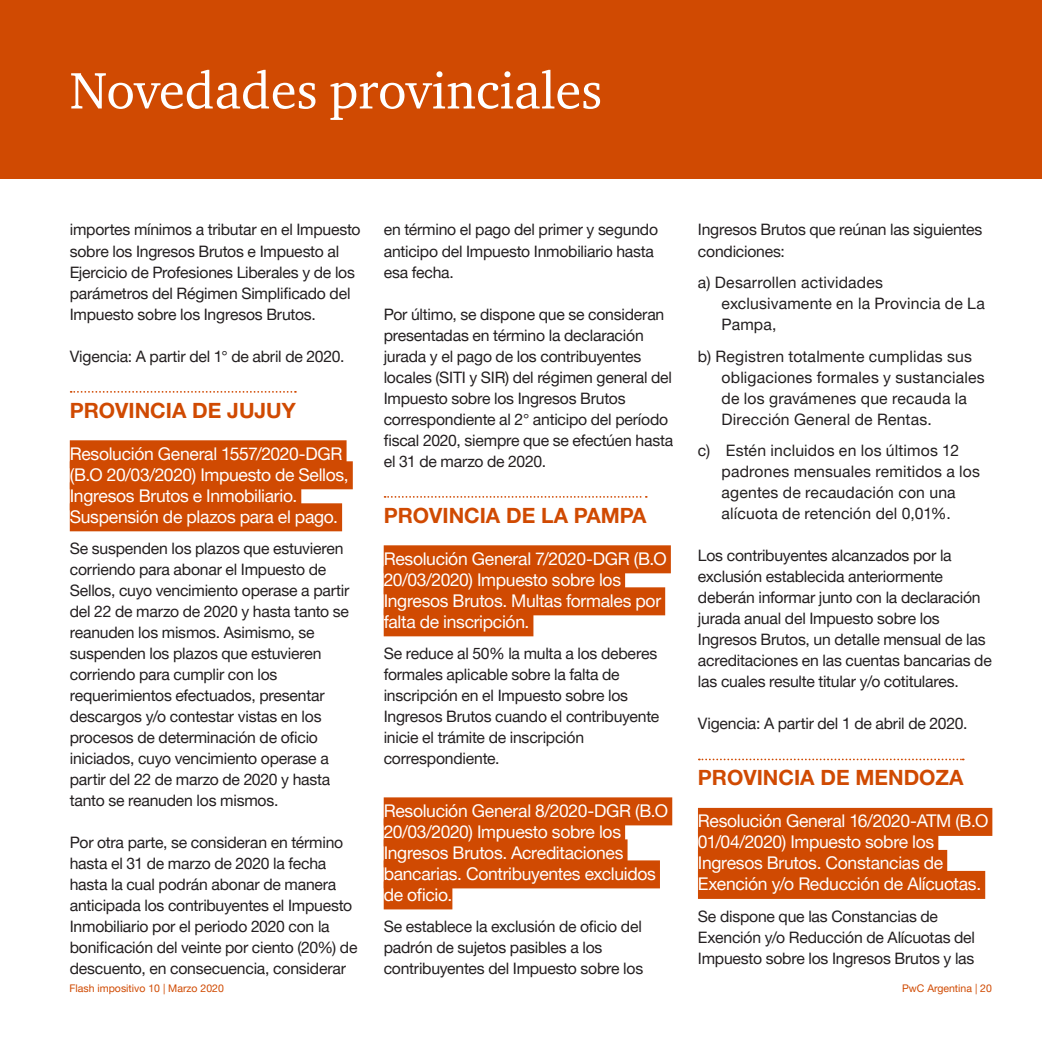
<style>
.page{position:relative;width:1042px;height:1042px;background:#fff}
.page>*{position:absolute;margin:0;border:0;box-sizing:border-box;transform-origin:0 0}
.t1{font:52.5px "ITC Charter Com";color:#fff}
.Headline_1_Nov_Prov{font:700 21px "Helvetica Neue LT Pro";color:#d04a02}
.Headline_2_Nov_Prov{font:17.5px/21px "Helvetica Neue LT Pro";letter-spacing:-.02em;color:#fff}
.Body_copy{font:15.75px/21px "Helvetica Neue LT Pro";letter-spacing:-.015em;color:#231f20}
.Body_bullet_sin_bull{font:15.75px/21px "Helvetica Neue LT Pro";letter-spacing:.01em;color:#231f20}
.t2{font:10.5px "Helvetica Neue LT Pro";color:#d04a02}
</style>
<div class="page">
<svg style="left:71px;top:391px;width:225px;height:2px"></svg>
<div style="left:70px;top:440px;width:276px;height:28px;background:#d04a02"></div>
<div style="left:70px;top:461px;width:283px;height:28px;background:#d04a02"></div>
<div style="left:70px;top:482px;width:231px;height:28px;background:#d04a02"></div>
<div style="left:70px;top:503px;width:272px;height:28px;background:#d04a02"></div>
<svg style="left:384px;top:496px;width:263px;height:2px"></svg>
<div style="left:384px;top:545px;width:287px;height:28px;background:#d04a02"></div>
<div style="left:384px;top:566px;width:241px;height:28px;background:#d04a02"></div>
<div style="left:384px;top:587px;width:281px;height:28px;background:#d04a02"></div>
<div style="left:384px;top:608px;width:149px;height:28px;background:#d04a02"></div>
<div style="left:384px;top:797px;width:288px;height:28px;background:#d04a02"></div>
<div style="left:384px;top:818px;width:241px;height:28px;background:#d04a02"></div>
<div style="left:384px;top:839px;width:243px;height:28px;background:#d04a02"></div>
<div style="left:384px;top:860px;width:276px;height:28px;background:#d04a02"></div>
<div style="left:384px;top:881px;width:68px;height:28px;background:#d04a02"></div>
<svg style="left:699px;top:758px;width:265px;height:2px"></svg>
<div style="left:698px;top:808px;width:294px;height:28px;background:#d04a02"></div>
<div style="left:698px;top:829px;width:240px;height:28px;background:#d04a02"></div>
<div style="left:698px;top:850px;width:249px;height:28px;background:#d04a02"></div>
<div style="left:698px;top:871px;width:287px;height:28px;background:#d04a02"></div>
<div style="left:0;top:0;width:1042px;height:179px;background:#d04a02"></div>
<h1 class="t1" style="left:70px;top:58px;width:534px">Novedades provinciales</h1>
<p class="Body_copy" style="left:70px;top:219px;width:292px">importes mínimos a tributar en el Impuesto sobre los Ingresos Brutos e Impuesto al Ejercicio de Profesiones Liberales y de los parámetros del Régimen Simplificado del Impuesto sobre los Ingresos Brutos.</p>
<p class="Body_copy" style="left:70px;top:345px;width:276px">Vigencia: A partir del 1° de abril de 2020.</p>
<p class="Headline_1_Nov_Prov" style="left:70px;top:397px;width:227px">PROVINCIA DE JUJUY</p>
<p class="Headline_2_Nov_Prov" style="left:70px;top:442px;width:280px">Resolución General 1557/2020-DGR (B.O 20/03/2020) Impuesto de Sellos, Ingresos Brutos e Inmobiliario.<br>Suspensión de plazos para el pago.</p>
<p class="Body_copy" style="left:70px;top:537px;width:281px">Se suspenden los plazos que estuvieren corriendo para abonar el Impuesto de Sellos, cuyo vencimiento operase a partir del 22 de marzo de 2020 y hasta tanto se reanuden los mismos. Asimismo, se suspenden los plazos que estuvieren corriendo para cumplir con los requerimientos efectuados, presentar descargos y/o contestar vistas en los procesos de determinación de oficio iniciados, cuyo vencimiento operase a partir del 22 de marzo de 2020 y hasta tanto se reanuden los mismos.</p>
<p class="Body_copy" style="left:70px;top:831px;width:289px">Por otra parte, se consideran en término hasta el 31 de marzo de 2020 la fecha hasta la cual podrán abonar de manera anticipada los contribuyentes el Impuesto Inmobiliario por el periodo 2020 con la bonificación del veinte por ciento (20%) de descuento, en consecuencia, considerar</p>
<p class="Body_copy" style="left:384px;top:219px;width:276px">en término el pago del primer y segundo anticipo del Impuesto Inmobiliario hasta esa fecha.</p>
<p class="Body_copy" style="left:384px;top:303px;width:291px">Por último, se dispone que se consideran presentadas en término la declaración jurada y el pago de los contribuyentes locales (SITI y SIR) del régimen general del Impuesto sobre los Ingresos Brutos correspondiente al 2° anticipo del período fiscal 2020, siempre que se efectúen hasta el 31 de marzo de 2020.</p>
<p class="Headline_1_Nov_Prov" style="left:384px;top:502px;width:264px">PROVINCIA DE LA PAMPA</p>
<p class="Headline_2_Nov_Prov" style="left:384px;top:547px;width:285px">Resolución General 7/2020-DGR (B.O<br>20/03/2020) Impuesto sobre los<br>Ingresos Brutos. Multas formales por falta de inscripción.</p>
<p class="Body_copy" style="left:384px;top:642px;width:277px">Se reduce al 50% la multa a los deberes formales aplicable sobre la falta de inscripción en el Impuesto sobre los Ingresos Brutos cuando el contribuyente inicie el trámite de inscripción correspondiente.</p>
<p class="Headline_2_Nov_Prov" style="left:384px;top:799px;width:286px">Resolución General 8/2020-DGR (B.O<br>20/03/2020) Impuesto sobre los<br>Ingresos Brutos. Acreditaciones bancarias. Contribuyentes excluidos de oficio.</p>
<p class="Body_copy" style="left:384px;top:915px;width:261px">Se establece la exclusión de oficio del padrón de sujetos pasibles a los contribuyentes del Impuesto sobre los</p>
<p class="Body_copy" style="left:698px;top:219px;width:286px">Ingresos Brutos que reúnan las siguientes condiciones:</p>
<p class="Body_bullet_sin_bull" style="left:721px;top:271px;width:265px;text-indent:-24px">a) Desarrollen actividades exclusivamente en la Provincia de La<br>Pampa,</p>
<p class="Body_bullet_sin_bull" style="left:721px;top:345px;width:264px;text-indent:-24px">b) Registren totalmente cumplidas sus obligaciones formales y sustanciales de los gravámenes que recauda la Dirección General de Rentas.</p>
<p class="Body_bullet_sin_bull" style="left:721px;top:439px;width:260px;text-indent:-24px">c) Estén incluidos en los últimos 12 padrones mensuales remitidos a los agentes de recaudación con una alícuota de retención del 0,01%.</p>
<p class="Body_copy" style="left:698px;top:544px;width:295px">Los contribuyentes alcanzados por la exclusión establecida anteriormente deberán informar junto con la declaración jurada anual del Impuesto sobre los Ingresos Brutos, un detalle mensual de las acreditaciones en las cuentas bancarias de las cuales resulte titular y/o cotitulares.</p>
<p class="Body_copy" style="left:698px;top:712px;width:271px">Vigencia: A partir del 1 de abril de 2020.</p>
<p class="Headline_1_Nov_Prov" style="left:698px;top:765px;width:267px">PROVINCIA DE MENDOZA</p>
<p class="Headline_2_Nov_Prov" style="left:698px;top:810px;width:292px">Resolución General 16/2020-ATM (B.O 01/04/2020) Impuesto sobre los Ingresos Brutos. Constancias de Exención y/o Reducción de Alícuotas.</p>
<p class="Body_copy" style="left:698px;top:905px;width:279px">Se dispone que las Constancias de<br>Exención y/o Reducción de Alícuotas del<br>Impuesto sobre los Ingresos Brutos y las</p>
<p class="t2" style="left:69px;top:982px;width:156px">Flash impositivo 10 | Marzo 2020</p>
<p class="t2" style="left:902px;top:982px;width:91px">PwC Argentina | 20</p>
</div>
